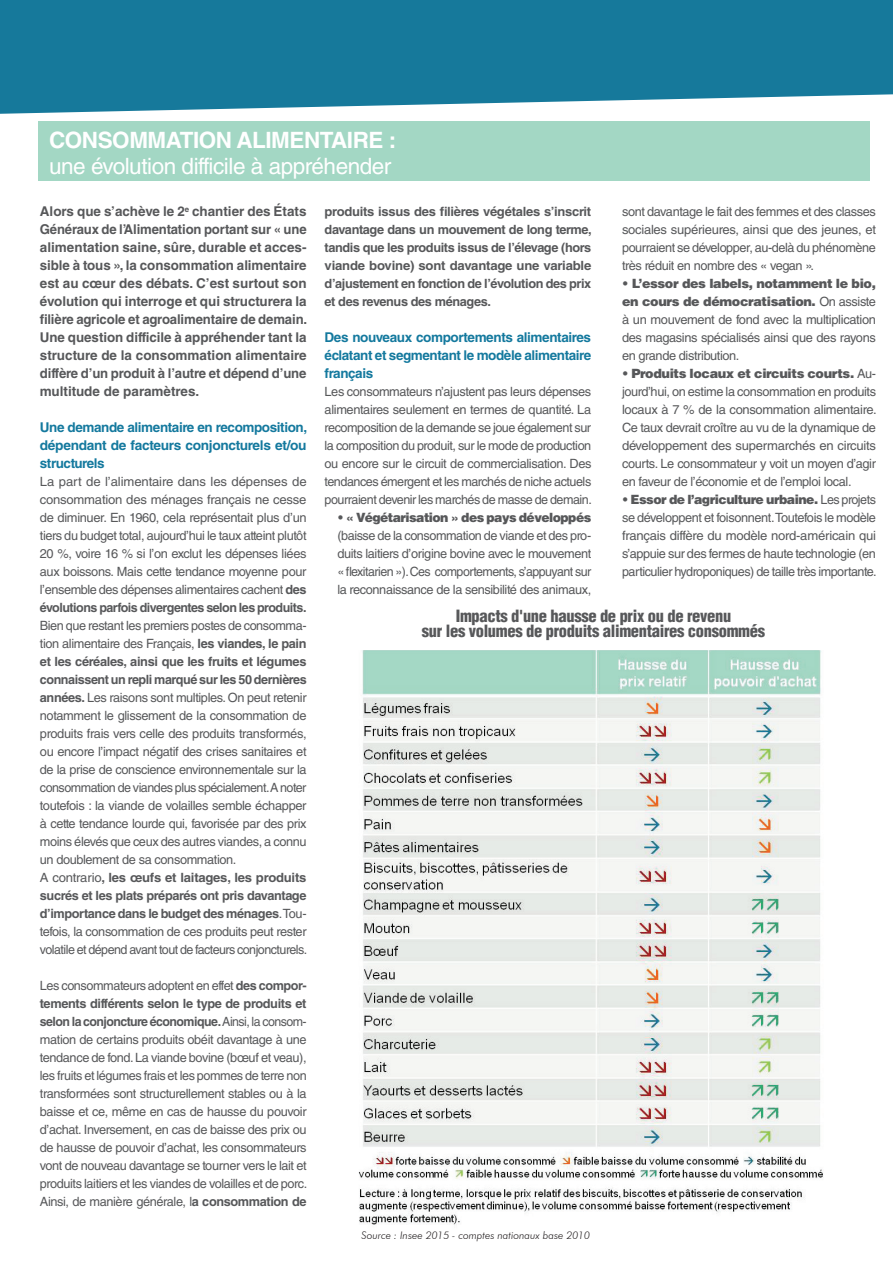
<style>
.page{position:relative;width:893px;height:1263px;background:#fff}
.page>*{position:absolute;margin:0;border:0;box-sizing:border-box;transform-origin:0 0}
.t1{font:22.5px "Helvetica LT Std";letter-spacing:-.02em;color:#fff}
.t2{font:700 22.5px "Helvetica LT Std";letter-spacing:-.02em;color:#fff}
.t3{font:900 condensed 16.5px/15px "Helvetica LT Std";letter-spacing:-.02em;color:#57585a;text-align:center}
.t4{font:700 13.5px/18px "Helvetica LT Std";letter-spacing:-.005em;color:#57585a;text-align:justify}
.t5{font:700 13.5px/18px "Helvetica LT Std";letter-spacing:-.03em;color:#14799e;text-align:justify}
.t6{font:12.75px/18px "Helvetica LT Std";letter-spacing:-.03em;color:#57585a;text-align:justify}
.t7{font:700 12.75px/18px "Helvetica LT Std";letter-spacing:-.03em;color:#57585a;text-align:justify}
.t8{font:900 12.75px "Helvetica LT Std";letter-spacing:-.045em;color:#57585a}
.t9{font:italic 300 10.5px "Futura BT";color:#231f20}
.s1{font-weight:700}
.s2{font-weight:900}
</style>
<div class="page">
<div style="left:38px;top:121px;width:832px;height:59px;background:#a3d7c4"></div>
<svg style="left:0;top:0;width:893px;height:114px;background:#2a84a3"></svg>
<img style="left:358px;top:651px;width:465px;height:574px">
<h1 class="t2" style="left:49px;top:126px;width:17px">CONSO</h1>
<h1 class="t2" style="left:129px;top:126px;width:51px">MMATION</h1>
<h1 class="t2" style="left:236px;top:126px;width:68px">ALIMENTAIRE</h1>
<h1 class="t2" style="left:389px;top:126px;width:9px">:</h1>
<h1 class="t1" style="left:49px;top:153px;width:344px">une évolution difficile à appréhender</h1>
<p class="t4" style="left:40px;top:202px;width:269px">Alors que s’achève le 2<sup>e</sup> chantier des États Généraux de l’Alimentation portant sur « une alimentation saine, sûre, durable et acces&shy;sible à tous », la consommation alimentaire est au cœur des débats. C’est surtout son évolution qui interroge et qui structurera la filière agricole et agroalimentaire de demain.<br>Une question difficile à appréhender tant la structure de la consommation alimentaire diffère d’un produit à l’autre et dépend d’une multitude de paramètres.</p>
<p class="t5" style="left:40px;top:418px;width:269px">Une demande alimentaire en recomposition, dépendant de facteurs conjoncturels et/ou structurels</p>
<p class="t6" style="left:40px;top:472px;width:268px">La part de l’alimentaire dans les dépenses de consommation des ménages français ne cesse de diminuer. En 1960, cela représentait plus d’un tiers du budget total, aujourd’hui le taux atteint plutôt 20 %, voire 16 % si l’on exclut les dépenses liées aux boissons. Mais cette tendance moyenne pour l’ensemble des dépenses alimentaires cachent <span class="s1">des évolutions parfois divergentes selon les produits.</span></p>
<p class="t6" style="left:40px;top:616px;width:269px;text-align:left">Bien que restant les premiers postes de consomma&shy;tion alimentaire des Français, <span class="s1">les viandes, le pain et les céréales, ainsi que les fruits et légumes connaissent un repli marqué sur les 50 dernières années.</span> Les raisons sont multiples. On peut retenir notamment le glissement de la consommation de produits frais vers celle des produits transformés, ou encore l’impact négatif des crises sanitaires et de la prise de conscience environnementale sur la consommation de viandes plus spécialement.A noter toutefois : la viande de volailles semble échapper à cette tendance lourde qui, favorisée par des prix moins élevés que ceux des autres viandes, a connu un doublement de sa consommation.<br>A contrario<span class="s1">, les œufs et laitages, les produits sucrés et les plats préparés ont pris davantage d’importance dans le budget des ménages</span>. Tou&shy;tefois, la consommation de ces produits peut rester volatile et dépend avant tout de facteurs conjoncturels.</p>
<p class="t6" style="left:40px;top:976px;width:269px">Les consommateurs adoptent en effet <span class="s1">des compor&shy;tements différents selon le type de produits et selon la conjoncture économique.</span> Ainsi, la consom&shy;mation de certains produits obéit davantage à une tendance de fond. La viande bovine (bœuf et veau), les fruits et légumes frais et les pommes de terre non transformées sont structurellement stables ou à la baisse et ce, même en cas de hausse du pouvoir d’achat. Inversement, en cas de baisse des prix ou de hausse de pouvoir d’achat, les consommateurs vont de nouveau davantage se tourner vers le lait et produits laitiers et les viandes de volailles et de porc.<br>Ainsi, de manière générale, l<span class="s1">a consommation de</span></p>
<p class="t7" style="left:325px;top:202px;width:269px">produits issus des filières végétales s’inscrit davantage dans un mouvement de long terme, tandis que les produits issus de l’élevage (hors viande bovine) sont davantage une variable d’ajustement en fonction de l’évolution des prix et des revenus des ménages.</p>
<p class="t5" style="left:325px;top:328px;width:268px">Des nouveaux comportements alimentaires éclatant et segmentant le modèle alimentaire français</p>
<p class="t6" style="left:325px;top:382px;width:269px">Les consommateurs n’ajustent pas leurs dépenses alimentaires seulement en termes de quantité. La recomposition de la demande se joue également sur la composition du produit, sur le mode de production ou encore sur le circuit de commercialisation. Des tendances émergent et les marchés de niche actuels pourraient devenir les marchés de masse de demain.</p>
<p class="t8" style="left:337px;top:509px;width:255px">• « Végétarisation » des pays développés</p>
<p class="t6" style="left:337px;top:526px;width:255px">(baisse de la consommation de viande et des pro&shy;duits laitiers d’origine bovine avec le mouvement « flexitarien »). Ces comportements, s’appuyant sur la reconnaissance de la sensibilité des animaux,</p>
<p class="t6" style="left:622px;top:203px;width:255px">sont davantage le fait des femmes et des classes sociales supérieures, ainsi que des jeunes, et pourraient se développer, au-delà du phénomène très réduit en nombre des « vegan ».</p>
<p class="t6" style="left:622px;top:275px;width:255px"><span class="s2">• L’essor des labels, notamment le bio, en cours de démocratisation.</span> On assiste à un mouvement de fond avec la multiplication des magasins spécialisés ainsi que des rayons en grande distribution.</p>
<p class="t6" style="left:622px;top:365px;width:256px"><span class="s2">• Produits locaux et circuits courts.</span> Au&shy;jourd’hui, on estime la consommation en produits locaux à 7 % de la consommation alimentaire.<br>Ce taux devrait croître au vu de la dynamique de développement des supermarchés en circuits courts. Le consommateur y voit un moyen d’agir en faveur de l’économie et de l’emploi local.</p>
<p class="t6" style="left:622px;top:490px;width:256px"><span class="s2">• Essor de l’agriculture urbaine.</span> Les projets se développent et foisonnent. Toutefois le modèle français diffère du modèle nord-américain qui s’appuie sur des fermes de haute technologie (en particulier hydroponiques) de taille très importante.</p>
<p class="t3" style="left:422px;top:608px;width:345px">Impacts d'une hausse de prix ou de revenu<br>sur les volumes de produits alimentaires consommés</p>
<p class="t9" style="left:361px;top:1229px;width:230px">Source : Insee 2015 - comptes nationaux base 2010</p>
</div>
